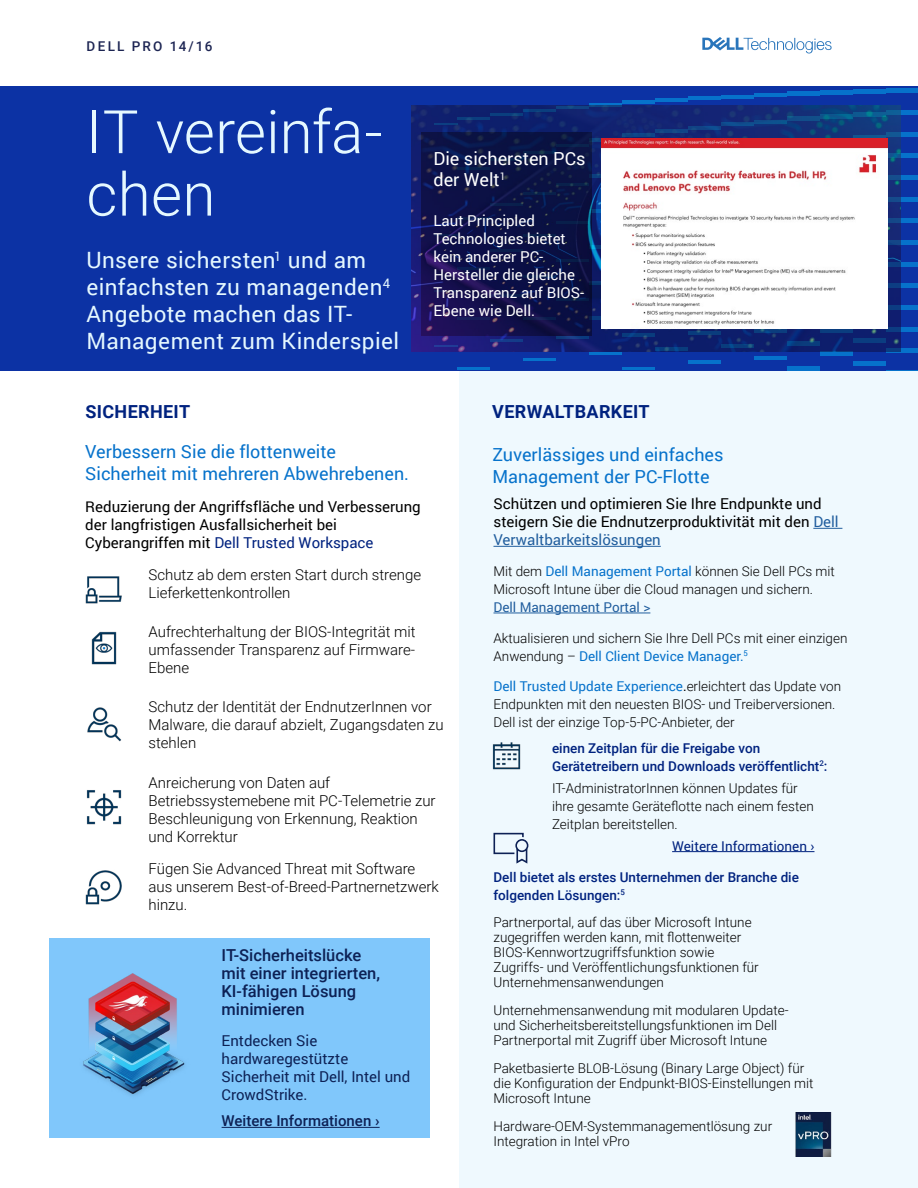
<style>
.page{position:relative;width:918px;height:1188px;background:#fff}
.page>*{position:absolute;margin:0;border:0;box-sizing:border-box;transform-origin:0 0}
.t1{font:300 60px/62.4px "Roboto";letter-spacing:.005em;color:#e5f8ff}
.t2{font:22.5px/27px "Roboto";letter-spacing:.02em;color:#e5f8ff}
.t3{font:18px/21.6px "Roboto";color:#0672cb}
.t4{font:700 18px "Roboto";letter-spacing:.02em;color:#00227f}
.t5{font:18px/21.6px "Roboto";color:#fff}
.t6{font:500 16.5px/18px "Roboto";color:#0d2155}
.t7{font:300 15px/18px "Roboto";color:#000}
.t8{font:15px/18px "Roboto";color:#000}
.t9{font:15px/18px "Roboto";color:#fff}
.t10{font:15px/18px "Roboto";color:#0d2155}
.t11{font:500 15px "Roboto";color:#0d2155}
.t12{font:300 13.5px/15px "Roboto";color:#000}
.t13{font:500 13.5px/18px "Roboto";color:#00227f}
.t14{font:13.5px "Roboto";color:#00227f}
.t15{font:13.5px "Roboto";color:#215e9e}
.t16{font:500 13.5px "Roboto";letter-spacing:.17em;color:#1d2553}
.s1{color:#00227f}
.s2{color:#215e9e}
.s3{font-weight:400;color:#0672cb}
.s4{font-weight:400}
</style>
<div class="page">
<svg style="left:702px;top:37px;width:130px;height:16px"></svg>
<div style="left:0;top:86px;width:918px;height:285px;background:#0c32a4"></div>
<hr style="left:688px;top:97px;width:33px;height:3px;background:#0672cb">
<hr style="left:688px;top:361px;width:33px;height:3px;background:#0672cb">
<hr style="left:655px;top:98px;width:33px;height:4px;background:#0672cb">
<hr style="left:622px;top:101px;width:33px;height:3px;background:#0672cb">
<hr style="left:622px;top:367px;width:33px;height:3px;background:#0672cb">
<hr style="left:589px;top:103px;width:33px;height:3px;background:#0672cb">
<hr style="left:589px;top:352px;width:33px;height:3px;background:#0672cb">
<hr style="left:523px;top:359px;width:33px;height:2px;background:#0672cb">
<hr style="left:457px;top:367px;width:33px;height:2px;background:#0672cb">
<div style="left:886px;top:88px;width:32px;height:5px;background:#0672cb"></div>
<div style="left:886px;top:110px;width:32px;height:5px;background:#0672cb"></div>
<hr style="left:886px;top:132px;width:32px;height:4px;background:#0672cb">
<div style="left:886px;top:153px;width:32px;height:5px;background:#0672cb"></div>
<div style="left:886px;top:175px;width:32px;height:5px;background:#0672cb"></div>
<hr style="left:886px;top:197px;width:32px;height:4px;background:#0672cb">
<div style="left:886px;top:218px;width:32px;height:5px;background:#0672cb"></div>
<div style="left:886px;top:240px;width:32px;height:5px;background:#0672cb"></div>
<div style="left:886px;top:262px;width:32px;height:5px;background:#0672cb"></div>
<div style="left:886px;top:283px;width:32px;height:5px;background:#0672cb"></div>
<div style="left:886px;top:305px;width:32px;height:5px;background:#0672cb"></div>
<div style="left:886px;top:327px;width:32px;height:5px;background:#0672cb"></div>
<svg style="left:886px;top:348px;width:32px;height:5px"></svg>
<div style="left:853px;top:89px;width:33px;height:5px;background:#0672cb"></div>
<div style="left:853px;top:361px;width:33px;height:5px;background:#0672cb"></div>
<hr style="left:820px;top:91px;width:33px;height:4px;background:#0672cb">
<hr style="left:820px;top:352px;width:33px;height:4px;background:#0672cb">
<hr style="left:787px;top:92px;width:33px;height:4px;background:#0672cb">
<hr style="left:787px;top:366px;width:33px;height:4px;background:#0672cb">
<hr style="left:754px;top:93px;width:33px;height:4px;background:#0672cb">
<hr style="left:754px;top:356px;width:33px;height:4px;background:#0672cb">
<hr style="left:721px;top:95px;width:33px;height:4px;background:#0672cb">
<div style="left:50px;top:938px;width:380px;height:200px;background:#80c7fb"></div>
<div style="left:459px;top:371px;width:459px;height:817px;background:#eff9fe"></div>
<hr style="left:672px;top:851px;width:142px;height:1px;background:#00227f">
<img style="left:795px;top:1113px;width:37px;height:44px">
<img style="left:86px;top:576px;width:36px;height:27px">
<img style="left:91px;top:631px;width:26px;height:34px">
<img style="left:87px;top:707px;width:34px;height:34px">
<img style="left:492px;top:742px;width:29px;height:28px">
<div style="left:494px;top:833px;width:30px;height:21px;border:2px solid #0d2155"></div>
<div style="left:515px;top:839px;width:13px;height:13px;border:2px solid #0d2155;border-radius:50%"></div>
<svg style="left:516px;top:847px;width:12px;height:17px"></svg>
<img style="left:87px;top:790px;width:35px;height:34px">
<img style="left:86px;top:870px;width:36px;height:34px">
<img style="left:411px;top:106px;width:489px;height:245px">
<img style="left:602px;top:138px;width:286px;height:191px">
<hr style="left:222px;top:1127px;width:158px;height:1px;background:#0d2155">
<img style="left:83px;top:974px;width:102px;height:122px">
<svg style="left:813px;top:528px;width:29px;height:1px"></svg>
<hr style="left:494px;top:546px;width:167px;height:1px;background:#215e9e">
<hr style="left:494px;top:613px;width:156px;height:1px;background:#215e9e">
<p class="t16" style="left:87px;top:37px;width:127px">DELL PRO 14/16</p>
<h1 class="t1" style="left:86px;top:98px;width:297px">IT vereinfa&shy;chen</h1>
<h2 class="t2" style="left:86px;top:246px;width:314px">Unsere sichersten<sup>1</sup> und am einfachsten zu managenden<sup>4<br></sup>Angebote machen das IT-<br>Management zum Kinderspiel</h2>
<h3 class="t5" style="left:434px;top:147px;width:154px">Die sichersten PCs der Welt<sup>1</sup></h3>
<p class="t9" style="left:434px;top:211px;width:152px">Laut Principled<br>Technologies bietet kein anderer PC-<br>Hersteller die gleiche<br>Transparenz auf BIOS-<br>Ebene wie Dell.</p>
<h3 class="t4" style="left:85px;top:399px;width:106px">SICHERHEIT</h3>
<h3 class="t4" style="left:492px;top:399px;width:159px">VERWALTBARKEIT</h3>
<h3 class="t3" style="left:85px;top:440px;width:325px">Verbessern Sie die flottenweite<br>Sicherheit mit mehreren Abwehrebenen.</h3>
<p class="t8" style="left:85px;top:497px;width:337px">Reduzierung der Angriffsfläche und Verbesserung der langfristigen Ausfallsicherheit bei<br>Cyberangriffen mit <span class="s1">Dell Trusted Workspace</span></p>
<p class="t7" style="left:148px;top:565px;width:274px">Schutz ab dem ersten Start durch strenge<br>Lieferkettenkontrollen</p>
<p class="t7" style="left:148px;top:622px;width:269px;text-align:justify">Aufrechterhaltung der BIOS-Integrität mit umfassender Transparenz auf Firmware-Ebene</p>
<p class="t7" style="left:148px;top:697px;width:297px">Schutz der Identität der EndnutzerInnen vor<br>Malware, die darauf abzielt, Zugangsdaten zu stehlen</p>
<p class="t7" style="left:148px;top:773px;width:289px">Anreicherung von Daten auf<br>Betriebssystemebene mit PC-Telemetrie zur<br>Beschleunigung von Erkennung, Reaktion und Korrektur</p>
<p class="t7" style="left:148px;top:860px;width:292px">Fügen Sie Advanced Threat mit Software aus unserem Best-of-Breed-Partnernetzwerk hinzu.</p>
<p class="t6" style="left:222px;top:945px;width:160px">IT-Sicherheitslücke mit einer integrierten,<br>KI-fähigen Lösung minimieren</p>
<p class="t10" style="left:222px;top:1031px;width:190px">Entdecken Sie hardwaregestützte<br>Sicherheit mit Dell, Intel und<br>CrowdStrike.</p>
<p class="t11" style="left:222px;top:1110px;width:160px">Weitere Informationen ›</p>
<h3 class="t3" style="left:492px;top:443px;width:233px">Zuverlässiges und einfaches<br>Management der PC-Flotte</h3>
<p class="t8" style="left:494px;top:494px;width:347px">Schützen und optimieren Sie Ihre Endpunkte und steigern Sie die Endnutzerproduktivität mit den <span class="s2">Dell<br>Verwaltbarkeitslösungen</span></p>
<p class="t12" style="left:494px;top:562px;width:343px;line-height:18px">Mit dem <span class="s3">Dell Management Portal</span> können Sie Dell PCs mit<br>Microsoft Intune über die Cloud managen und sichern.</p>
<p class="t15" style="left:494px;top:598px;width:158px">Dell Management Portal &gt;</p>
<p class="t12" style="left:494px;top:628px;width:356px;line-height:18px">Aktualisieren und sichern Sie Ihre Dell PCs mit einer einzigen<br>Anwendung – <span class="s3">Dell Client Device Manager.</span><sup>5</sup></p>
<p class="t12" style="left:494px;top:677px;width:349px;line-height:18px"><span class="s3">Dell Trusted Update Experience</span><span class="s4">.</span>erleichtert das Update von<br>Endpunkten mit den neuesten BIOS- und Treiberversionen.<br>Dell ist der einzige Top-5-PC-Anbieter, der</p>
<p class="t13" style="left:552px;top:739px;width:277px">einen Zeitplan für die Freigabe von<br>Gerätetreibern und Downloads veröffentlicht<sup>2</sup>:</p>
<p class="t12" style="left:552px;top:779px;width:263px;line-height:18px">IT-AdministratorInnen können Updates für ihre gesamte Geräteflotte nach einem festen<br>Zeitplan bereitstellen.</p>
<p class="t13" style="left:494px;top:867px;width:307px">Dell bietet als erstes Unternehmen der Branche die folgenden Lösungen:<sup>5</sup></p>
<p class="t12" style="left:494px;top:915px;width:267px">Partnerportal, auf das über Microsoft Intune zugegriffen werden kann, mit flottenweiter BIOS-Kennwortzugriffsfunktion sowie Zugriffs- und Veröffentlichungsfunktionen für Unternehmensanwendungen</p>
<p class="t12" style="left:494px;top:1002px;width:297px">Unternehmensanwendung mit modularen Update&shy;und Sicherheitsbereitstellungsfunktionen im Dell<br>Partnerportal mit Zugriff über Microsoft Intune</p>
<p class="t12" style="left:494px;top:1060px;width:321px">Paketbasierte BLOB-Lösung (Binary Large Object) für die Konfiguration der Endpunkt-BIOS-Einstellungen mit<br>Microsoft Intune</p>
<p class="t12" style="left:494px;top:1118px;width:280px">Hardware-OEM-Systemmanagementlösung zur<br>Integration in Intel vPro</p>
<p class="t14" style="left:672px;top:836px;width:144px">Weitere Informationen ›</p>
</div>
